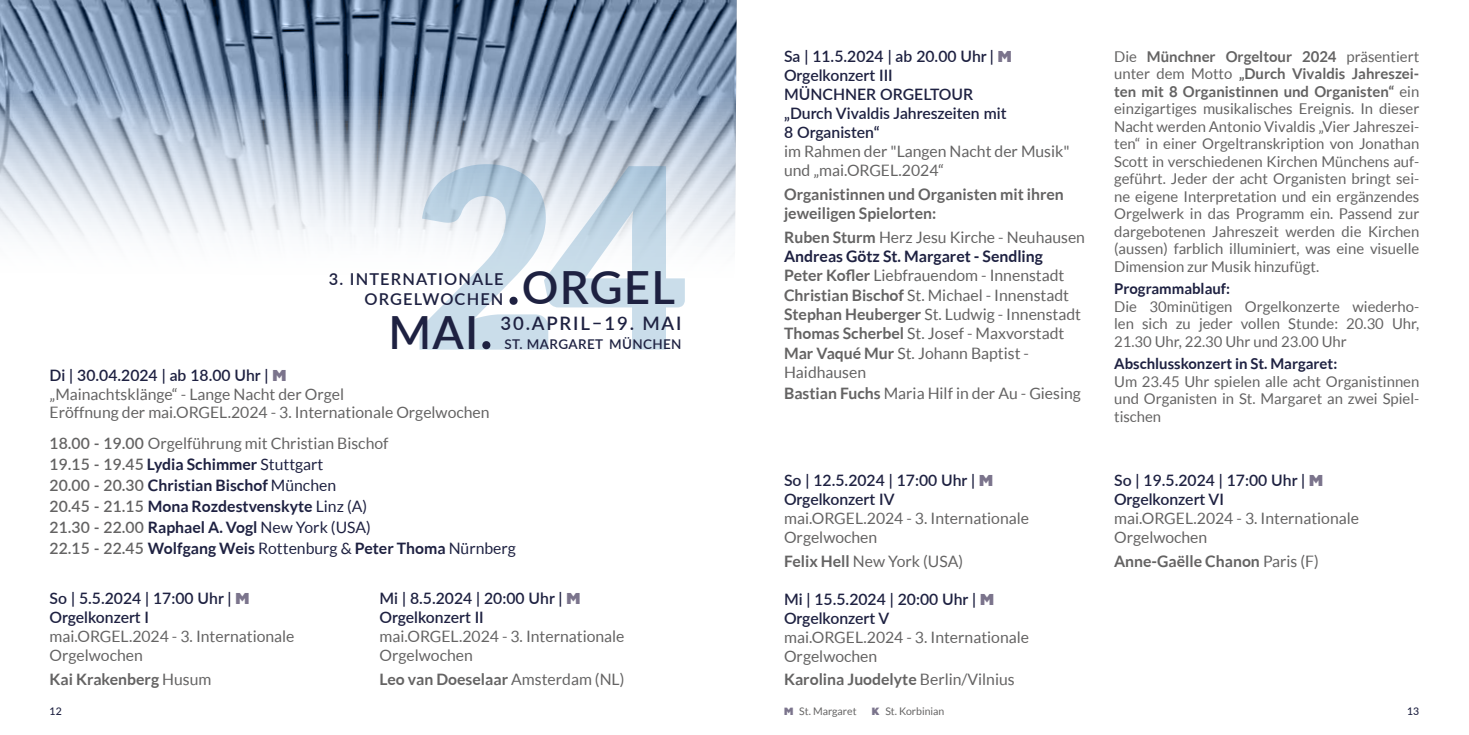
<style>
.page{position:relative;width:1469px;height:735px;background:#fff}
.page>*{position:absolute;margin:0;border:0;box-sizing:border-box;transform-origin:0 0}
.t1{font:600 45.68px "Lato";letter-spacing:.025em;color:#1e2141}
.t2{font:600 18.55px "Lato";letter-spacing:.1em;color:#1e2141}
.t3{font:600 16.28px/19.6px "Lato";letter-spacing:.07em;color:#1e2141;text-align:right}
.t4{font:15.75px/18.9px "Lato";color:#646363}
.t5{font:600 15.75px/18.9px "Lato";color:#1e2141}
.t6{font:700 15.75px/21px "Lato";color:#1e2141}
.t7{font:700 15.75px/18.9px "Lato";color:#646363}
.t8{font:14.88px/17.5px "Lato";color:#646363;text-align:justify}
.t9{font:700 14.88px "Lato";color:#1e2141}
.t10{font:600 13.47px "Lato";letter-spacing:.03em;color:#1e2141}
.t11{font:10.5px "Lato";color:#646363}
.t12{font:500 10.5px "Lato";color:#1e2141}
.s1{font-size:58.1px}
.s2{font-weight:600;color:#1e2141}
.s3{font-family:"Alfarn";color:#7b748c}
.s4{font-weight:600;color:#646363}
.s5{font-weight:400;color:#646363}
.s6{font-weight:400}
.s7{font-family:"Alfarn";font-weight:400;color:#7b748c}
.s8{font-weight:700}
.s9{font-weight:700;color:#1e2141}
</style>
<div class="page">
<img style="left:0;top:0;width:737px;height:350px">
<svg style="left:419px;top:164px;width:266px;height:185px"></svg>
<h1 class="t1" style="left:506px;top:254px;width:170px"><span class="s1">.</span>ORGEL</h1>
<p class="t3" style="left:329px;top:269px;width:176px">3. INTERNATIONALE<br>ORGELWOCHEN</p>
<h1 class="t1" style="left:388px;top:299px;width:106px">MAI<span class="s1">.</span></h1>
<p class="t2" style="left:500px;top:309px;width:183px">30.APRIL–19. MAI</p>
<p class="t10" style="left:504px;top:334px;width:179px">ST. MARGARET MÜNCHEN</p>
<p class="t4" style="left:50px;top:365px;width:441px"><span class="s2">Di | 30.04.2024 | ab 18.00 Uhr |</span> <span class="s3">M<br></span>„Mainachtsklänge“ - Lange Nacht der Orgel<br>Eröffnung der mai.ORGEL.2024 - 3. Internationale Orgelwochen</p>
<p class="t6" style="left:50px;top:432px;width:468px"><span class="s4">18.00 - 19.00</span> <span class="s5">Orgelführung mit Christian Bischof<br></span><span class="s4">19.15 - 19.45</span> Lydia Schimmer <span class="s6">Stuttgart<br></span><span class="s4">20.00 - 20.30</span> Christian Bischof <span class="s6">München<br></span><span class="s4">20.45 - 21.15</span> Mona Rozdestvenskyte <span class="s6">Linz (A)<br></span><span class="s4">21.30 - 22.00</span> Raphael A. Vogl <span class="s6">New York (USA)<br></span><span class="s4">22.15 - 22.45</span> Wolfgang Weis <span class="s6">Rottenburg &amp;</span> Peter Thoma <span class="s6">Nürnberg</span></p>
<p class="t5" style="left:50px;top:587px;width:201px">So | 5.5.2024 | 17:00 Uhr | <span class="s7">M<br></span>Orgelkonzert I</p>
<p class="t4" style="left:50px;top:626px;width:246px">mai.ORGEL.2024 - 3. Internationale<br>Orgelwochen</p>
<p class="t7" style="left:50px;top:668px;width:163px">Kai Krakenberg <span class="s6">Husum</span></p>
<p class="t5" style="left:379px;top:587px;width:202px">Mi | 8.5.2024 | 20:00 Uhr | <span class="s7">M<br></span>Orgelkonzert II</p>
<p class="t4" style="left:379px;top:626px;width:246px">mai.ORGEL.2024 - 3. Internationale<br>Orgelwochen</p>
<p class="t7" style="left:379px;top:668px;width:246px">Leo van Doeselaar <span class="s6">Amsterdam (NL)</span></p>
<p class="t5" style="left:784px;top:46px;width:229px">Sa | 11.5.2024 | ab 20.00 Uhr | <span class="s7">M<br></span>Orgelkonzert III<br>MÜNCHNER ORGELTOUR „Durch Vivaldis Jahreszeiten mit<br>8 Organisten“</p>
<p class="t4" style="left:784px;top:141px;width:287px">im Rahmen der "Langen Nacht der Musik" und „mai.ORGEL.2024“</p>
<p class="t7" style="left:784px;top:184px;width:281px">Organistinnen und Organisten mit ihren jeweiligen Spielorten:</p>
<p class="t4" style="left:784px;top:227px;width:302px"><span class="s8">Ruben Sturm</span> Herz Jesu Kirche - Neuhausen <span class="s9">Andreas Götz St. Margaret - Sendling </span><span class="s8">Peter Kofler</span> Liebfrauendom - Innenstadt <span class="s8">Christian Bischof</span> St. Michael - Innenstadt <span class="s8">Stephan Heuberger</span> St. Ludwig - Innenstadt <span class="s8">Thomas Scherbel</span> St. Josef - Maxvorstadt <span class="s8">Mar Vaqué Mur</span> St. Johann Baptist - Haidhausen</p>
<p class="t4" style="left:784px;top:383px;width:298px"><span class="s8">Bastian Fuchs</span> Maria Hilf in der Au - Giesing</p>
<p class="t5" style="left:784px;top:470px;width:210px">So | 12.5.2024 | 17:00 Uhr | <span class="s7">M<br></span>Orgelkonzert IV</p>
<p class="t4" style="left:784px;top:508px;width:246px">mai.ORGEL.2024 - 3. Internationale<br>Orgelwochen</p>
<p class="t4" style="left:784px;top:551px;width:181px"><span class="s8">Felix Hell</span> New York (USA)</p>
<p class="t5" style="left:784px;top:588px;width:211px">Mi | 15.5.2024 | 20:00 Uhr | <span class="s7">M<br></span>Orgelkonzert V</p>
<p class="t4" style="left:784px;top:627px;width:246px">mai.ORGEL.2024 - 3. Internationale<br>Orgelwochen</p>
<p class="t7" style="left:784px;top:669px;width:232px">Karolina Juodelyte <span class="s6">Berlin/Vilnius</span></p>
<p class="t8" style="left:1114px;top:47px;width:307px">Die <span class="s8">Münchner Orgeltour 2024</span> präsentiert unter dem Motto <span class="s8">„Durch Vivaldis Jahreszei&shy;ten mit 8 Organistinnen und Organisten“</span> ein einzigartiges musikalisches Ereignis. In dieser Nacht werden Antonio Vivaldis „Vier Jahreszei&shy;ten“ in einer Orgeltranskription von Jonathan Scott in verschiedenen Kirchen Münchens auf&shy;geführt. Jeder der acht Organisten bringt sei&shy;ne eigene Interpretation und ein ergänzendes Orgelwerk in das Programm ein. Passend zur dargebotenen Jahreszeit werden die Kirchen (aussen) farblich illuminiert, was eine visuelle Dimension zur Musik hinzufügt.</p>
<p class="t9" style="left:1114px;top:280px;width:117px">Programmablauf:</p>
<p class="t8" style="left:1114px;top:297px;width:307px">Die 30minütigen Orgelkonzerte wiederho&shy;len sich zu jeder vollen Stunde: 20.30 Uhr, 21.30 Uhr, 22.30 Uhr und 23.00 Uhr</p>
<p class="t9" style="left:1114px;top:355px;width:225px">Abschlusskonzert in St. Margaret:</p>
<p class="t8" style="left:1114px;top:372px;width:307px">Um 23.45 Uhr spielen alle acht Organistinnen und Organisten in St. Margaret an zwei Spiel&shy;tischen</p>
<p class="t5" style="left:1114px;top:470px;width:210px">So | 19.5.2024 | 17:00 Uhr | <span class="s7">M<br></span>Orgelkonzert VI</p>
<p class="t4" style="left:1114px;top:508px;width:246px">mai.ORGEL.2024 - 3. Internationale<br>Orgelwochen</p>
<p class="t7" style="left:1114px;top:551px;width:206px">Anne-Gaëlle Chanon <span class="s6">Paris (F)</span></p>
<p class="t12" style="left:50px;top:703px;width:14px">12</p>
<p class="t12" style="left:1407px;top:703px;width:14px">13</p>
<p class="t11" style="left:784px;top:705px;width:74px"><span class="s3">M</span> St. Margaret</p>
<p class="t11" style="left:871px;top:705px;width:74px"><span class="s3">K</span> St. Korbinian</p>
</div>
